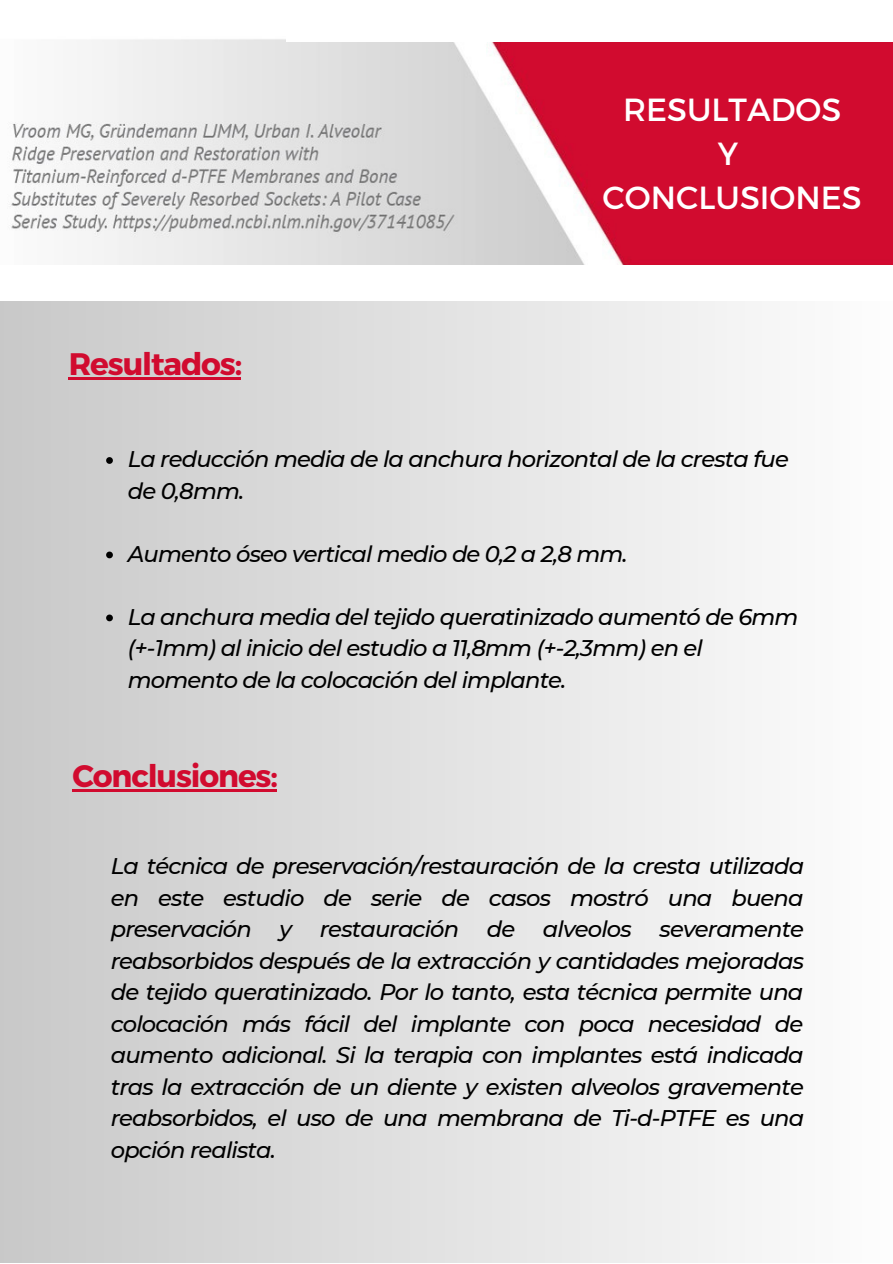
<style>
.page{position:relative;width:893px;height:1264px;background:#fff}
.page>*{position:absolute;margin:0;border:0;box-sizing:border-box;transform-origin:0 0}
.t1{font:31.95px "Montserrat";color:#fff}
.t2{font:700 31.05px "Montserrat";letter-spacing:-.035em;color:#d10b2f}
.t3{font:italic 500 22.65px/31.5px "Montserrat";letter-spacing:-.035em;color:#000}
</style>
<div class="page">
<img style="left:10px;top:39px;width:882px;height:226px">
<div style="left:0;top:298px;width:892px;height:964px;background:linear-gradient(to right,#c9c9c9,#fdfdfd)"></div>
<svg style="left:106px;top:457px;width:7px;height:7px"></svg>
<svg style="left:106px;top:551px;width:7px;height:7px"></svg>
<svg style="left:106px;top:614px;width:7px;height:7px"></svg>
<div style="left:620px;top:60px;width:272px;height:195px;background:#d10b2f"></div>
<div style="left:286px;top:9px;width:606px;height:32px;background:#fff"></div>
<div style="left:0;top:265px;width:892px;height:35px;background:#fff"></div>
<hr style="left:69px;top:378px;width:172px;height:2px;background:#d10b2f">
<hr style="left:72px;top:789px;width:205px;height:2px;background:#d10b2f">
<p class="t2" style="left:69px;top:344px;width:175px">Resultados:</p>
<p class="t1" style="left:623px;top:89px;width:220px">RESULTADOS</p>
<p class="t1" style="left:717px;top:133px;width:22px">Y</p>
<p class="t1" style="left:602px;top:176px;width:260px">CONCLUSIONES</p>
<p class="t3" style="left:128px;top:443px;width:662px">La reducción media de la anchura horizontal de la cresta fue de 0,8mm.</p>
<p class="t3" style="left:128px;top:538px;width:501px">Aumento óseo vertical medio de 0,2 a 2,8 mm.</p>
<p class="t3" style="left:128px;top:601px;width:672px">La anchura media del tejido queratinizado aumentó de 6mm (+-1mm) al inicio del estudio a 11,8mm (+-2,3mm) en el momento de la colocación del implante.</p>
<p class="t2" style="left:72px;top:755px;width:207px">Conclusiones:</p>
<p class="t3" style="left:111px;top:850px;width:695px;text-align:justify">La técnica de preservación/restauración de la cresta utilizada en este estudio de serie de casos mostró una buena preservación y restauración de alveolos severamente reabsorbidos después de la extracción y cantidades mejoradas de tejido queratinizado. Por lo tanto, esta técnica permite una colocación más fácil del implante con poca necesidad de aumento adicional. Si la terapia con implantes está indicada tras la extracción de un diente y existen alveolos gravemente reabsorbidos, el uso de una membrana de Ti-d-PTFE es una opción realista.</p>
</div>
